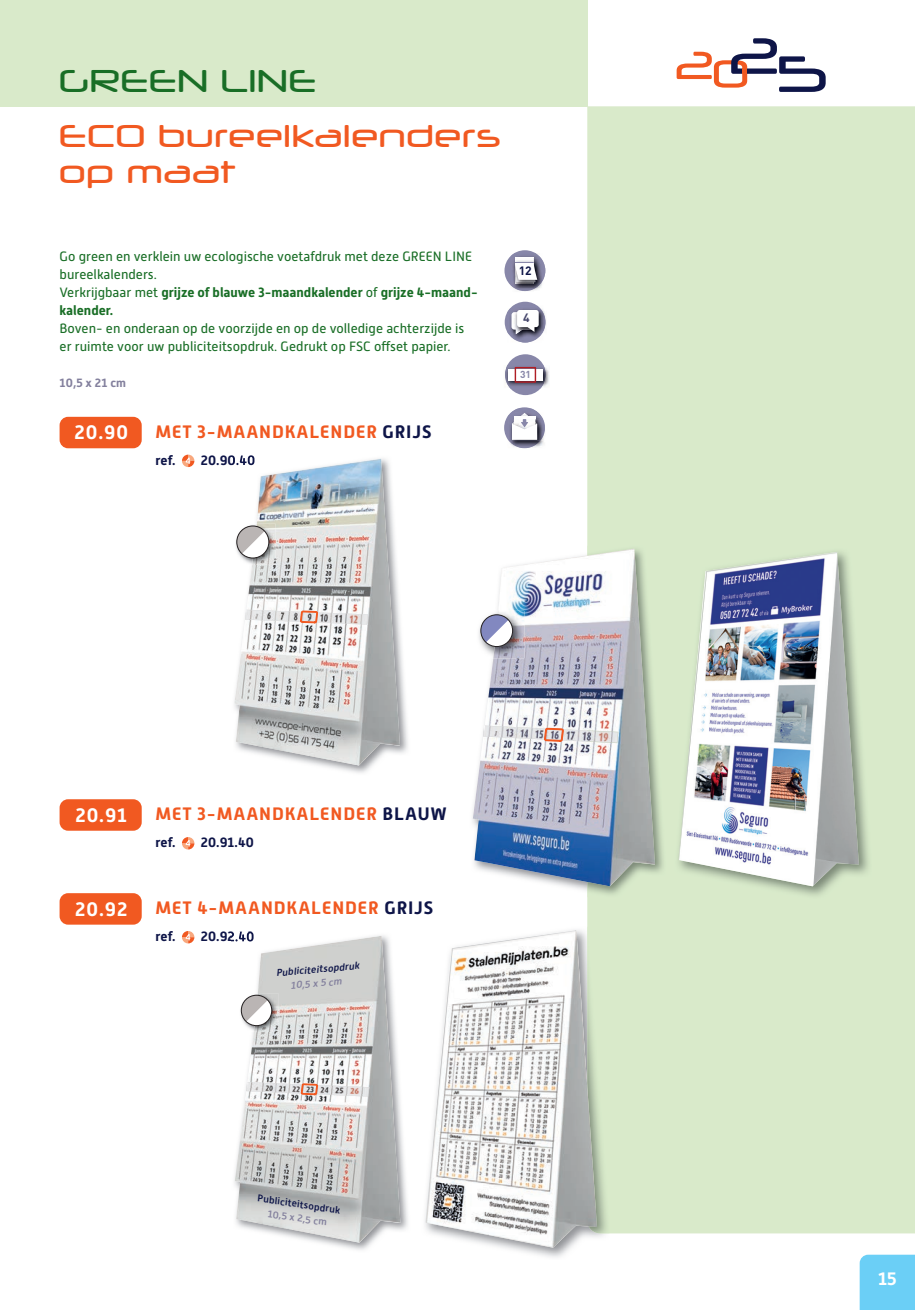
<style>
.page{position:relative;width:915px;height:1310px;background:#fff}
.page>*{position:absolute;margin:0;border:0;box-sizing:border-box;transform-origin:0 0}
.t1{font:30px/36px "Neuropol";letter-spacing:.05em;color:#f15921}
.t2{font:30px "Neuropol";letter-spacing:.05em;color:#196e26}
.t3{font:700 19.5px "Alwyn New";letter-spacing:.05em;color:#fff}
.t4{font:700 18px "Alwyn New";letter-spacing:.05em;color:#f15921}
.t5{font:700 18px "Alwyn New";color:#fff}
.t6{font:13.5px/18px "Alwyn New";color:#196e26}
.t7{font:700 13.5px "Alwyn New";letter-spacing:.01em;color:#0e1548}
.t8{font:700 12px "Alwyn New";color:#83809d}
.t9{font:700 12px "DIN Pro";color:#0e1548}
.t10{font:700 12px "DIN Pro";color:#46476c}
.t11{font:700 10.05px "DIN Pro";color:#8887a9}
.t12{font:500 9.75px/14px "Alwyn New";color:#0e1548;text-align:center;scale:1.04 1}
.t13{font:italic 500 9.75px/14px "Alwyn New";color:#0e1548;text-align:center;scale:1.04 1}
.s1{font-weight:700}
.s2{color:#0e1548}
.s3{color:#83809d}
</style>
<div class="page">
<div style="left:0;top:0;width:587px;height:106px;background:#d9eaca"></div>
<div style="left:587px;top:106px;width:327px;height:1127px;background:#d9eaca"></div>
<svg style="left:676px;top:38px;width:149px;height:54px"></svg>
<div style="left:60px;top:417px;width:82px;height:31px;background:#f15921;border-radius:9px"></div>
<div style="left:60px;top:799px;width:82px;height:31px;background:#f15921;border-radius:9px"></div>
<div style="left:60px;top:893px;width:82px;height:31px;background:#f15921;border-radius:9px"></div>
<svg style="left:504px;top:302px;width:41px;height:40px"></svg>
<img style="left:507px;top:308px;width:27px;height:34px">
<img style="left:512px;top:306px;width:33px;height:28px">
<img style="left:512px;top:308px;width:29px;height:32px">
<svg style="left:511px;top:310px;width:27px;height:24px"></svg>
<div style="left:505px;top:354px;width:40px;height:41px;background:#8887a9;border-radius:50%"></div>
<img style="left:545px;top:367px;width:4px;height:19px">
<img style="left:505px;top:365px;width:40px;height:23px">
<div style="left:507px;top:369px;width:35px;height:11px;background:#fff"></div>
<div style="left:514px;top:367px;width:22px;height:16px;border:1px solid #b01e25"></div>
<svg style="left:504px;top:407px;width:40px;height:41px"></svg>
<img style="left:537px;top:411px;width:8px;height:23px">
<img style="left:507px;top:409px;width:30px;height:10px">
<img style="left:509px;top:412px;width:34px;height:7px">
<img style="left:507px;top:419px;width:37px;height:29px">
<img style="left:540px;top:419px;width:3px;height:22px">
<svg style="left:512px;top:413px;width:25px;height:27px"></svg>
<svg style="left:504px;top:250px;width:41px;height:41px"></svg>
<img style="left:510px;top:253px;width:31px;height:38px">
<div style="left:515px;top:257px;width:18px;height:27px;background:#fff"></div>
<img style="left:510px;top:288px;width:31px;height:2px">
<img style="left:514px;top:288px;width:21px;height:2px">
<img style="left:510px;top:258px;width:32px;height:30px">
<img style="left:515px;top:258px;width:18px;height:26px">
<svg style="left:515px;top:260px;width:30px;height:22px"></svg>
<svg style="left:182px;top:455px;width:12px;height:12px"></svg>
<svg style="left:182px;top:837px;width:12px;height:12px"></svg>
<svg style="left:182px;top:931px;width:12px;height:12px"></svg>
<img style="left:674px;top:548px;width:197px;height:351px">
<img style="left:678px;top:552px;width:180px;height:334px">
<img style="left:678px;top:552px;width:158px;height:308px">
<img style="left:564px;top:545px;width:102px;height:352px">
<img style="left:472px;top:549px;width:182px;height:337px">
<img style="left:483px;top:725px;width:135px;height:18px">
<svg style="left:544px;top:728px;width:19px;height:13px"></svg>
<img style="left:231px;top:457px;width:177px;height:316px">
<img style="left:231px;top:455px;width:23px;height:10px">
<img style="left:234px;top:458px;width:166px;height:307px">
<img style="left:245px;top:610px;width:123px;height:14px">
<svg style="left:300px;top:611px;width:18px;height:12px"></svg>
<img style="left:234px;top:524px;width:18px;height:41px">
<img style="left:252px;top:524px;width:23px;height:41px">
<svg style="left:237px;top:526px;width:32px;height:32px"></svg>
<div style="left:236px;top:526px;width:33px;height:32px;border:1px solid #231f20;border-radius:50%"></div>
<img style="left:232px;top:941px;width:176px;height:309px">
<img style="left:232px;top:932px;width:22px;height:9px">
<img style="left:235px;top:935px;width:165px;height:307px">
<img style="left:246px;top:1082px;width:123px;height:14px">
<svg style="left:301px;top:1083px;width:16px;height:12px"></svg>
<img style="left:239px;top:993px;width:15px;height:39px">
<img style="left:254px;top:993px;width:24px;height:39px">
<svg style="left:241px;top:995px;width:31px;height:30px"></svg>
<div style="left:241px;top:995px;width:31px;height:30px;border:1px solid #231f20;border-radius:50%"></div>
<img style="left:476px;top:611px;width:17px;height:47px">
<img style="left:493px;top:611px;width:31px;height:47px">
<svg style="left:480px;top:615px;width:32px;height:31px"></svg>
<div style="left:480px;top:614px;width:32px;height:33px;border:1px solid #231f20;border-radius:50%"></div>
<img style="left:500px;top:1233px;width:109px;height:24px">
<img style="left:587px;top:926px;width:22px;height:307px">
<img style="left:425px;top:930px;width:172px;height:317px">
<img style="left:425px;top:930px;width:151px;height:292px">
<div style="left:859px;top:1254px;width:56px;height:56px;background:#6bcff6"></div>
<p class="t2" style="left:60px;top:62px;width:258px">GREEN LINE</p>
<p class="t1" style="left:60px;top:117px;width:442px">ECO bureelkalenders op maat</p>
<p class="t6" style="left:60px;top:247px;width:419px">Go green en verklein uw ecologische voetafdruk met deze GREEN LINE bureelkalenders.<br>Verkrijgbaar met <span class="s1">grijze of blauwe 3-maandkalender</span> of <span class="s1">grijze 4-maand&shy;kalender.<br></span>Boven- en onderaan op de voorzijde en op de volledige achterzijde is er ruimte voor uw publiciteitsopdruk. Gedrukt op FSC o set papier.</p>
<p class="t8" style="left:60px;top:376px;width:68px">10,5 x 21 cm</p>
<p class="t3" style="left:74px;top:421px;width:55px">20.90</p>
<p class="t4" style="left:155px;top:421px;width:278px">MET 3-MAANDKALENDER <span class="s2">GRIJS</span></p>
<p class="t7" style="left:155px;top:452px;width:22px">ref.</p>
<p class="t7" style="left:201px;top:452px;width:56px">20.90.40</p>
<p class="t9" style="left:518px;top:260px;width:15px">12</p>
<p class="t10" style="left:523px;top:308px;width:8px">4</p>
<p class="t11" style="left:519px;top:365px;width:12px">31</p>
<p class="t3" style="left:75px;top:804px;width:53px">20.91</p>
<p class="t3" style="left:75px;top:897px;width:54px">20.92</p>
<p class="t4" style="left:155px;top:803px;width:293px">MET 3-MAANDKALENDER <span class="s2">BLAUW</span></p>
<p class="t7" style="left:155px;top:835px;width:22px">ref.</p>
<p class="t7" style="left:201px;top:835px;width:55px">20.91.40</p>
<p class="t4" style="left:155px;top:897px;width:279px">MET 4-MAANDKALENDER <span class="s2">GRIJS</span></p>
<p class="t7" style="left:155px;top:929px;width:22px">ref.</p>
<p class="t7" style="left:201px;top:929px;width:55px">20.92.40</p>
<p class="t13" style="left:275px;top:966px;width:82px;rotate:-5deg">Publiciteitsopdruk<br><span class="s3">10,5 x 5 cm</span></p>
<p class="t12" style="left:259px;top:1190px;width:82px;rotate:9deg">Publiciteitsopdruk<br><span class="s3">10,5 x 2,5 cm</span></p>
<p class="t5" style="left:877px;top:1268px;width:20px">15</p>
<p class="t5" style="left:882px;top:1269px;width:11px">1</p>
</div>
